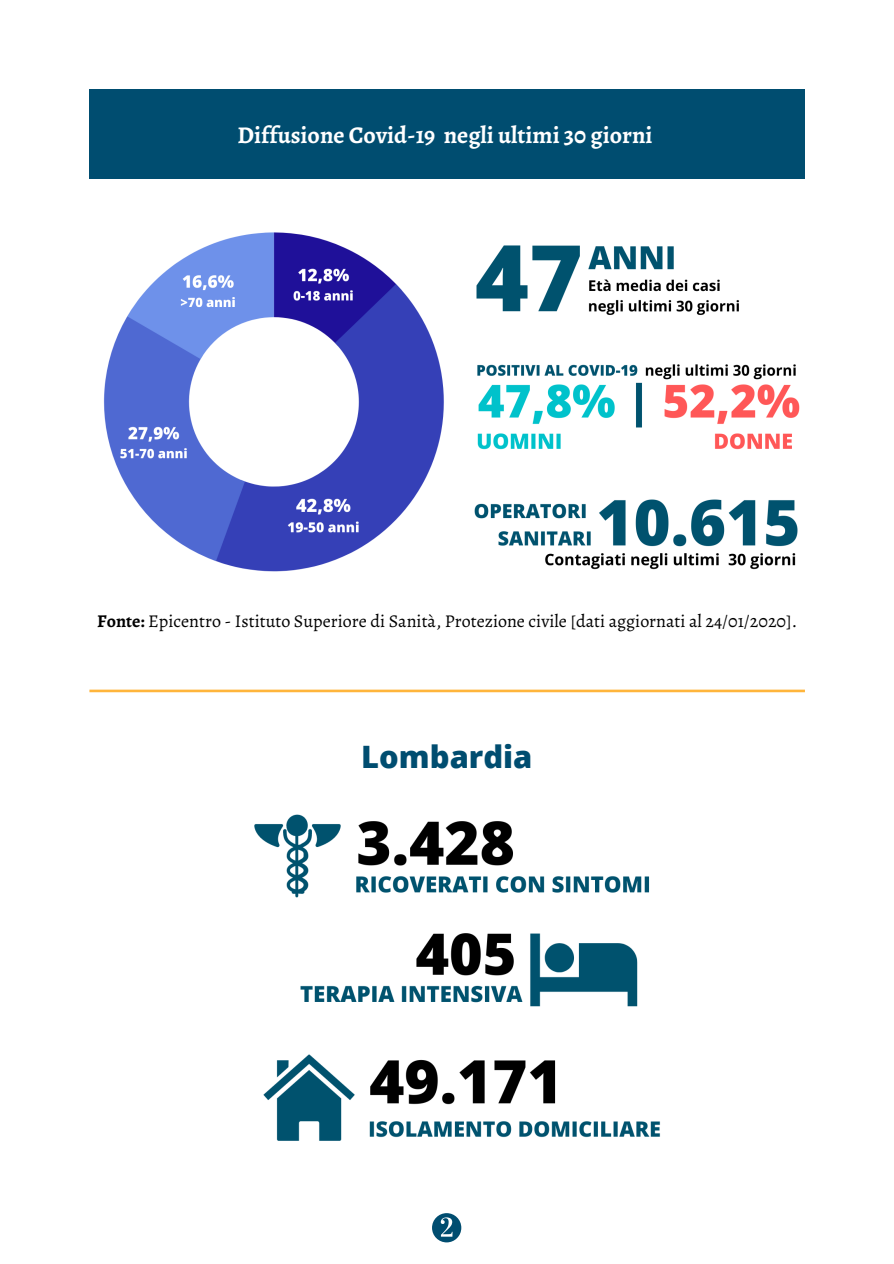
<style>
.page{position:relative;width:894px;height:1264px;background:#fff}
.page>*{position:absolute;margin:0;border:0;box-sizing:border-box;transform-origin:0 0}
.t1{font:800 30.9px "Open Sans";color:#004d70}
.t2{font:700 24px "Alegreya";color:#fff}
.t3{font:18px "Alegreya";color:#000}
.s1{font-weight:700}
</style>
<div class="page">
<img style="left:103px;top:232px;width:341px;height:340px">
<img style="left:474px;top:245px;width:326px;height:325px">
<div style="left:89px;top:89px;width:715px;height:90px;background:#004d70"></div>
<svg style="left:89px;top:689px;width:715px;height:3px;background:#ffc463"></svg>
<img style="left:254px;top:814px;width:407px;height:414px">
<svg style="left:432px;top:1213px;width:29px;height:29px"></svg>
<p class="t2" style="left:237px;top:118px;width:416px">Diffusione Covid-19 negli ultimi 30 giorni</p>
<p class="t3" style="left:97px;top:609px;width:701px"><span class="s1">Fonte:</span> Epicentro - Istituto Superiore di Sanità, Protezione civile [dati aggiornati al 24/01/2020].</p>
<p class="t1" style="left:361px;top:735px;width:173px">Lombardia</p>
</div>
